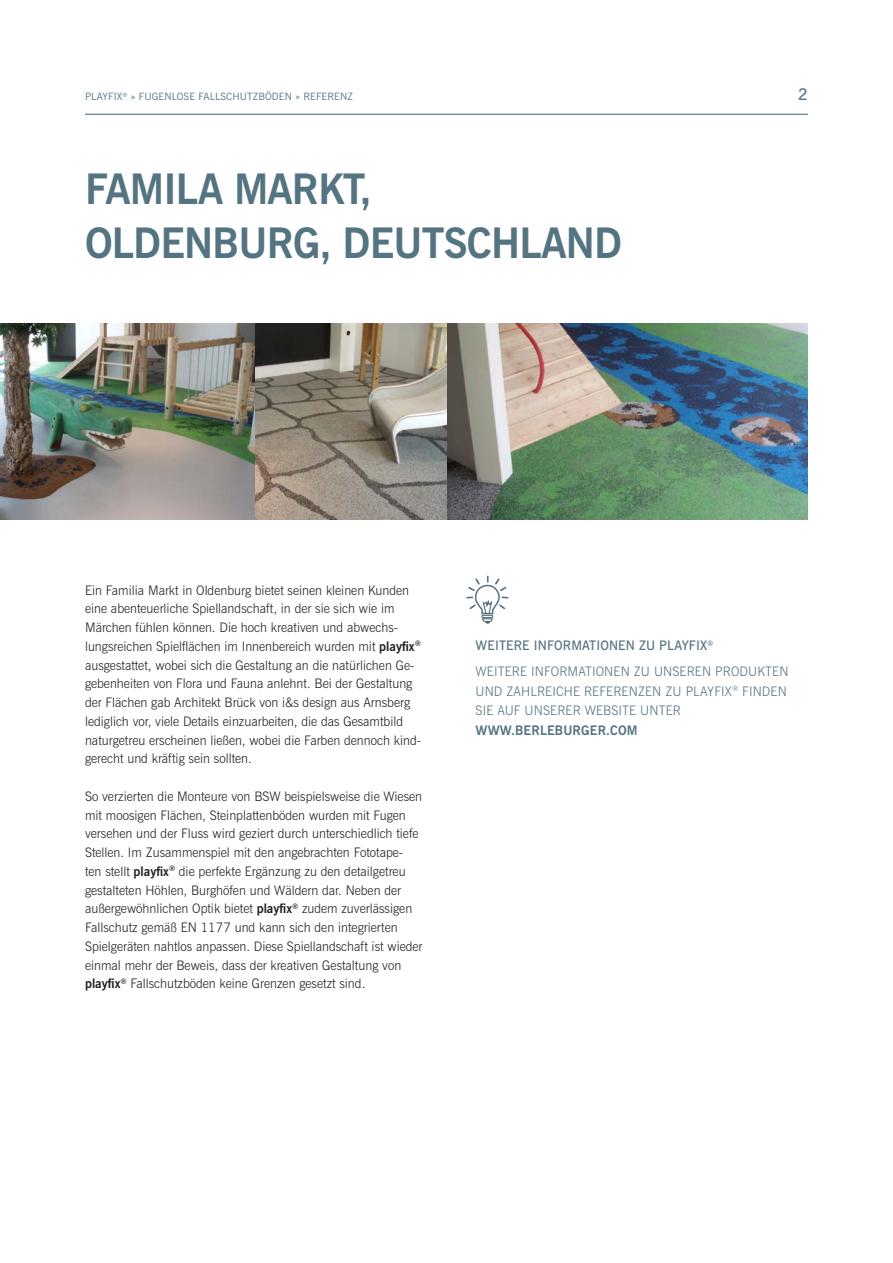
<style>
.page{position:relative;width:893px;height:1263px;background:#fff}
.page>*{position:absolute;margin:0;border:0;box-sizing:border-box;transform-origin:0 0}
.t1{font:700 42px/54px "News Gothic BT";letter-spacing:-.02em;color:#557482}
.t2{font:600 16.2px "News Gothic BT";color:#557482}
.t3{font:300 13.2px/18.8px "News Gothic BT";color:#231f20}
.t4{font:300 13.2px/26px "News Gothic BT";letter-spacing:.01em;color:#557482}
.t5{font:700 13.2px "News Gothic BT";letter-spacing:.01em;color:#557482}
.t6{font:10.2px "News Gothic BT";letter-spacing:.01em;color:#557482}
.s1{font-weight:700}
.s2{font-weight:600}
</style>
<div class="page">
<hr style="left:85px;top:114px;width:723px;height:1px;background:#557482">
<img style="left:0;top:323px;width:808px;height:196px">
<svg style="left:466px;top:575px;width:42px;height:49px"></svg>
<p class="t6" style="left:85px;top:90px;width:269px">PLAYFIX<sup>®</sup> » FUGENLOSE FALLSCHUTZBÖDEN » REFERENZ</p>
<p class="t2" style="left:798px;top:85px;width:11px">2</p>
<h1 class="t1" style="left:85px;top:162px;width:538px">FAMILA MARKT,<br>OLDENBURG, DEUTSCHLAND</h1>
<p class="t3" style="left:85px;top:580px;width:337px">Ein Familia Markt in Oldenburg bietet seinen kleinen Kunden eine abenteuerliche Spiellandschaft, in der sie sich wie im Märchen fühlen können. Die hoch kreativen und abwechs&shy;lungsreichen Spielflächen im Innenbereich wurden mit <span class="s1">playfix</span><sup>® </sup>ausgestattet, wobei sich die Gestaltung an die natürlichen Ge&shy;gebenheiten von Flora und Fauna anlehnt. Bei der Gestaltung der Flächen gab Architekt Brück von i&amp;s design aus Arnsberg lediglich vor, viele Details einzuarbeiten, die das Gesamtbild naturgetreu erscheinen ließen, wobei die Farben dennoch kind&shy;gerecht und kräftig sein sollten.</p>
<p class="t3" style="left:85px;top:787px;width:339px">So verzierten die Monteure von BSW beispielsweise die Wiesen mit moosigen Flächen, Steinplattenböden wurden mit Fugen versehen und der Fluss wird geziert durch unterschiedlich tiefe Stellen. Im Zusammenspiel mit den angebrachten Fototape&shy;ten stellt <span class="s1">playfix</span><sup>®</sup> die perfekte Ergänzung zu den detailgetreu gestalteten Höhlen, Burghöfen und Wäldern dar. Neben der außergewöhnlichen Optik bietet <span class="s1">playfix</span><sup>®</sup> zudem zuverlässigen Fallschutz gemäß EN 1177 und kann sich den integrierten Spielgeräten nahtlos anpassen. Diese Spiellandschaft ist wieder einmal mehr der Beweis, dass der kreativen Gestaltung von <span class="s1">playfix</span><sup>®</sup> Fallschutzböden keine Grenzen gesetzt sind.</p>
<p class="t4" style="left:476px;top:633px;width:314px"><span class="s2">WEITERE INFORMATIONEN ZU PLAYFIX</span><sup>®<br></sup>WEITERE INFORMATIONEN ZU UNSEREN PRODUKTEN</p>
<p class="t4" style="left:476px;top:681px;width:313px;line-height:19.5px">UND ZAHLREICHE REFERENZEN ZU PLAYFIX<sup>®</sup> FINDEN<br>SIE AUF UNSERER WEBSITE UNTER</p>
<p class="t5" style="left:476px;top:722px;width:164px">WWW.BERLEBURGER.COM</p>
</div>
